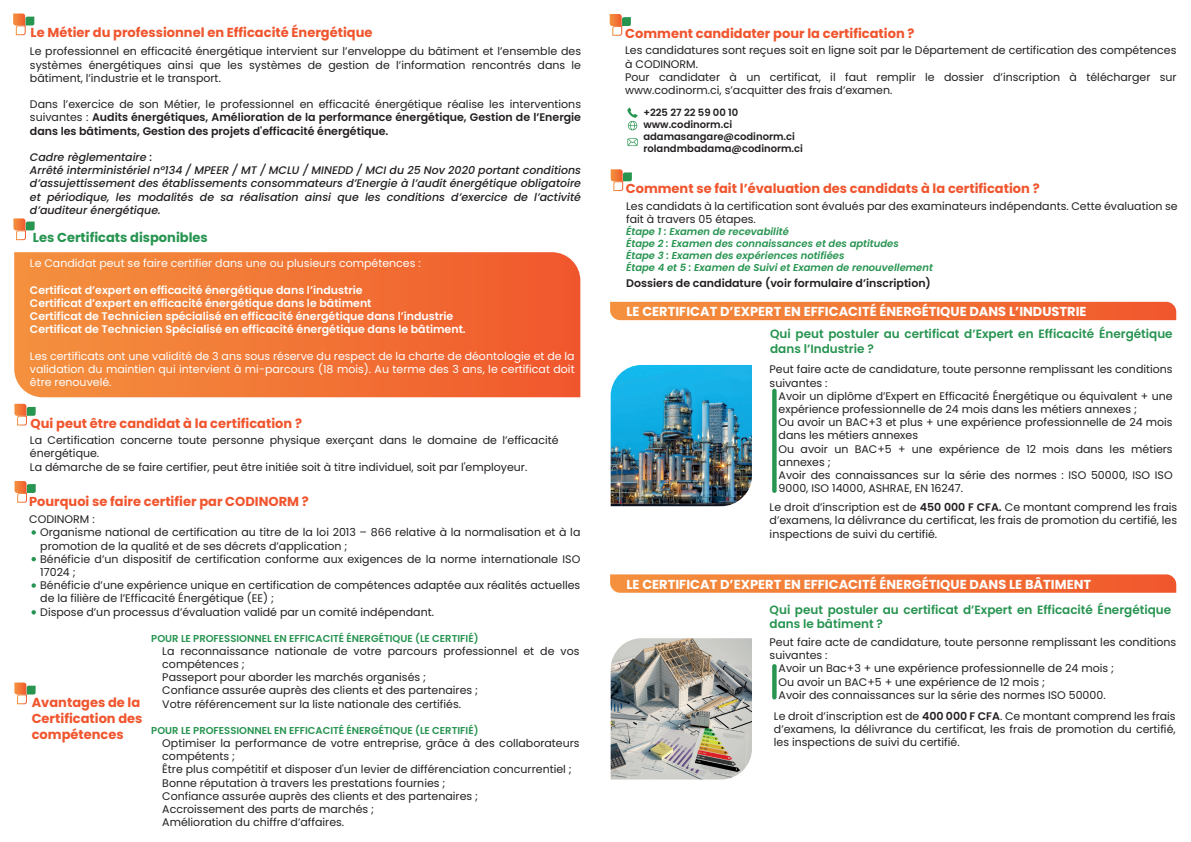
<style>
.page{position:relative;width:1191px;height:842px;background:#fff}
.page>*{position:absolute;margin:0;border:0;box-sizing:border-box;transform-origin:0 0}
.t1{font:700 13px/15.6px "Poppins";color:#f0552e}
.t2{font:700 13px "Poppins";color:#fff}
.t3{font:700 13px "Poppins";color:#279450}
.t4{font:600 12px/14.4px "Poppins";color:#279450}
.t5{font:11px/13.2px "Poppins";color:#231f20}
.t6{font:italic 500 11px/13.2px "Poppins";color:#231f20}
.t7{font:600 11px/13.2px "Poppins";color:#231f20;text-align:justify}
.t8{font:600 11px/13.2px "Poppins";color:#fff}
.t9{font:11px/13.2px "Poppins";color:#fff;text-align:justify}
.t10{font:italic 600 10px/12px "Poppins";color:#279450}
.t11{font:600 10px "Poppins";color:#279450}
.t12{font:600 10px/12px "Poppins";color:#231f20}
.s1{font-weight:400}
.s2{font-weight:600}
</style>
<div class="page">
<svg style="left:13px;top:14px;width:21px;height:22px"></svg>
<svg style="left:14px;top:252px;width:566px;height:145px;background:#f27536"></svg>
<svg style="left:31px;top:530px;width:5px;height:5px"></svg>
<svg style="left:31px;top:557px;width:5px;height:4px"></svg>
<svg style="left:31px;top:583px;width:5px;height:5px"></svg>
<svg style="left:31px;top:610px;width:5px;height:4px"></svg>
<svg style="left:14px;top:404px;width:22px;height:22px"></svg>
<svg style="left:13px;top:218px;width:22px;height:23px"></svg>
<svg style="left:15px;top:481px;width:21px;height:22px"></svg>
<svg style="left:14px;top:682px;width:22px;height:23px"></svg>
<svg style="left:609px;top:14px;width:22px;height:22px"></svg>
<svg style="left:627px;top:138px;width:10px;height:8px"></svg>
<svg style="left:627px;top:107px;width:11px;height:23px"></svg>
<svg style="left:610px;top:169px;width:22px;height:23px"></svg>
<svg style="left:772px;top:389px;width:4px;height:104px"></svg>
<svg style="left:610px;top:302px;width:566px;height:18px;background:#f17536"></svg>
<svg style="left:610px;top:574px;width:566px;height:19px;background:#f2793d"></svg>
<svg style="left:772px;top:664px;width:4px;height:35px"></svg>
<img style="left:610px;top:365px;width:142px;height:141px">
<img style="left:610px;top:638px;width:142px;height:141px">
<p class="t1" style="left:30px;top:25px;width:343px">Le Métier du professionnel en Efficacité Énergétique</p>
<p class="t5" style="left:30px;top:45px;width:552px;text-align:justify">Le professionnel en efficacité énergétique intervient sur l’enveloppe du bâtiment et l’ensemble des systèmes énergétiques ainsi que les systèmes de gestion de l’information rencontrés dans le bâtiment, l’industrie et le transport.</p>
<p class="t7" style="left:30px;top:98px;width:552px"><span class="s1">Dans l’exercice de son Métier, le professionnel en efficacité énergétique réalise les interventions suivantes :</span> Audits énergétiques, Amélioration de la performance énergétique, Gestion de l’Energie dans les bâtiments, Gestion des projets d'efficacité énergétique.</p>
<p class="t6" style="left:30px;top:151px;width:552px">Cadre règlementaire :<br>Arrêté interministériel n°134 / MPEER / MT / MCLU / MINEDD / MCI du 25 Nov 2020 portant conditions d’assujettissement des établissements consommateurs d’Energie à l’audit énergétique obligatoire et périodique, les modalités de sa réalisation ainsi que les conditions d’exercice de l’activité d’auditeur énergétique.</p>
<p class="t3" style="left:33px;top:230px;width:176px">Les Certificats disponibles</p>
<p class="t9" style="left:30px;top:257px;width:392px">Le Candidat peut se faire certifier dans une ou plusieurs compétences :</p>
<p class="t8" style="left:30px;top:283px;width:437px">Certificat d’expert en efficacité énergétique dans l’industrie<br>Certificat d’expert en efficacité énergétique dans le bâtiment<br>Certificat de Technicien spécialisé en efficacité énergétique dans l’industrie Certificat de Technicien Spécialisé en efficacité énergétique dans le bâtiment.</p>
<p class="t9" style="left:30px;top:349px;width:546px">Les certificats ont une validité de 3 ans sous réserve du respect de la charte de déontologie et de la validation du maintien qui intervient à mi-parcours (18 mois). Au terme des 3 ans, le certificat doit être renouvelé.</p>
<p class="t1" style="left:31px;top:415px;width:273px">Qui peut être candidat à la certification ?</p>
<p class="t5" style="left:30px;top:434px;width:530px">La Certification concerne toute personne physique exerçant dans le domaine de l’efficacité énergétique.<br>La démarche de se faire certifier, peut être initiée soit à titre individuel, soit par l'employeur.</p>
<p class="t1" style="left:29px;top:493px;width:281px">Pourquoi se faire certifier par CODINORM ?</p>
<p class="t5" style="left:40px;top:513px;width:542px;text-indent:-11px">CODINORM :<br>Organisme national de certification au titre de la loi 2013 – 866 relative à la normalisation et à la promotion de la qualité et de ses décrets d’application ;<br>Bénéficie d’un dispositif de certification conforme aux exigences de la norme internationale ISO 17024 ;<br>Bénéficie d’une expérience unique en certification de compétences adaptée aux réalités actuelles de la filière de l’Efficacité Énergétique (EE) ;<br>Dispose d’un processus d’évaluation validé par un comité indépendant.</p>
<p class="t1" style="left:32px;top:695px;width:112px">Avantages de la<br>Certification des compétences</p>
<p class="t11" style="left:151px;top:632px;width:329px">POUR LE PROFESSIONNEL EN EFFICACITÉ ÉNERGÉTIQUE (LE CERTIFIÉ)</p>
<p class="t5" style="left:162px;top:644px;width:419px">La reconnaissance nationale de votre parcours professionnel et de vos compétences ;<br>Passeport pour aborder les marchés organisés ;<br>Confiance assurée auprès des clients et des partenaires ;<br>Votre référencement sur la liste nationale des certifiés.</p>
<p class="t11" style="left:151px;top:724px;width:329px">POUR LE PROFESSIONNEL EN EFFICACITÉ ÉNERGÉTIQUE (LE CERTIFIÉ)</p>
<p class="t5" style="left:162px;top:737px;width:419px">Optimiser la performance de votre entreprise, grâce à des collaborateurs compétents ;<br>Être plus compétitif et disposer d'un levier de différenciation concurrentiel ; Bonne réputation à travers les prestations fournies ;<br>Confiance assurée auprès des clients et des partenaires ;<br>Accroissement des parts de marchés ;<br>Amélioration du chiffre d’affaires.</p>
<p class="t1" style="left:625px;top:26px;width:291px">Comment candidater pour la certification ?</p>
<p class="t5" style="left:625px;top:44px;width:553px">Les candidatures sont reçues soit en ligne soit par le Département de certification des compétences à CODINORM.<br>Pour candidater à un certificat, il faut remplir le dossier d’inscription à télécharger sur www.codinorm.ci, s’acquitter des frais d’examen.</p>
<p class="t12" style="left:643px;top:107px;width:161px">+225 27 22 59 00 10 www.codinorm.ci adamasangare@codinorm.ci rolandmbadama@codinorm.ci</p>
<p class="t1" style="left:626px;top:181px;width:415px">Comment se fait l’évaluation des candidats à la certification ?</p>
<p class="t5" style="left:626px;top:199px;width:553px">Les candidats à la certification sont évalués par des examinateurs indépendants. Cette évaluation se fait à travers 05 étapes.</p>
<p class="t10" style="left:626px;top:225px;width:308px">Étape 1 : Examen de recevabilité<br>Étape 2 : Examen des connaissances et des aptitudes<br>Étape 3 : Examen des expériences notifiées<br>Étape 4 et 5 : Examen de Suivi et Examen de renouvellement</p>
<p class="t7" style="left:626px;top:277px;width:306px">Dossiers de candidature (voir formulaire d’inscription)</p>
<p class="t2" style="left:626px;top:304px;width:462px">LE CERTIFICAT D’EXPERT EN EFFICACITÉ ÉNERGÉTIQUE DANS L’INDUSTRIE</p>
<p class="t4" style="left:770px;top:327px;width:404px">Qui peut postuler au certificat d’Expert en Efficacité Énergétique dans l’Industrie ?</p>
<p class="t5" style="left:769px;top:363px;width:404px">Peut faire acte de candidature, toute personne remplissant les conditions suivantes :</p>
<p class="t5" style="left:778px;top:389px;width:395px">Avoir un diplôme d’Expert en Efficacité Énergétique ou équivalent + une expérience professionnelle de 24 mois dans les métiers annexes ;<br>Ou avoir un BAC+3 et plus + une expérience professionnelle de 24 mois dans les métiers annexes<br>Ou avoir un BAC+5 + une expérience de 12 mois dans les métiers annexes ;<br>Avoir des connaissances sur la série des normes : ISO 50000, ISO ISO 9000, ISO 14000, ASHRAE, EN 16247.</p>
<p class="t5" style="left:769px;top:501px;width:409px;text-align:justify">Le droit d’inscription est de <span class="s2">450 000 F CFA.</span> Ce montant comprend les frais d’examens, la délivrance du certificat, les frais de promotion du certifié, les inspections de suivi du certifié.</p>
<p class="t2" style="left:626px;top:577px;width:466px">LE CERTIFICAT D’EXPERT EN EFFICACITÉ ÉNERGÉTIQUE DANS LE BÂTIMENT</p>
<p class="t4" style="left:769px;top:603px;width:403px">Qui peut postuler au certificat d’Expert en Efficacité Énergétique dans le bâtiment ?</p>
<p class="t5" style="left:769px;top:635px;width:408px">Peut faire acte de candidature, toute personne remplissant les conditions</p>
<p class="t5" style="left:769px;top:649px;width:59px">suivantes :</p>
<p class="t5" style="left:778px;top:662px;width:337px">Avoir un Bac+3 + une expérience professionnelle de 24 mois ;</p>
<p class="t5" style="left:778px;top:675px;width:268px">Ou avoir un BAC+5 + une expérience de 12 mois ;</p>
<p class="t5" style="left:778px;top:688px;width:328px">Avoir des connaissances sur la série des normes ISO 50000.</p>
<p class="t5" style="left:774px;top:709px;width:403px;text-align:justify">Le droit d’inscription est de <span class="s2">400 000 F CFA</span>. Ce montant comprend les frais d’examens, la délivrance du certificat, les frais de promotion du certifié, les inspections de suivi du certifié.</p>
</div>
